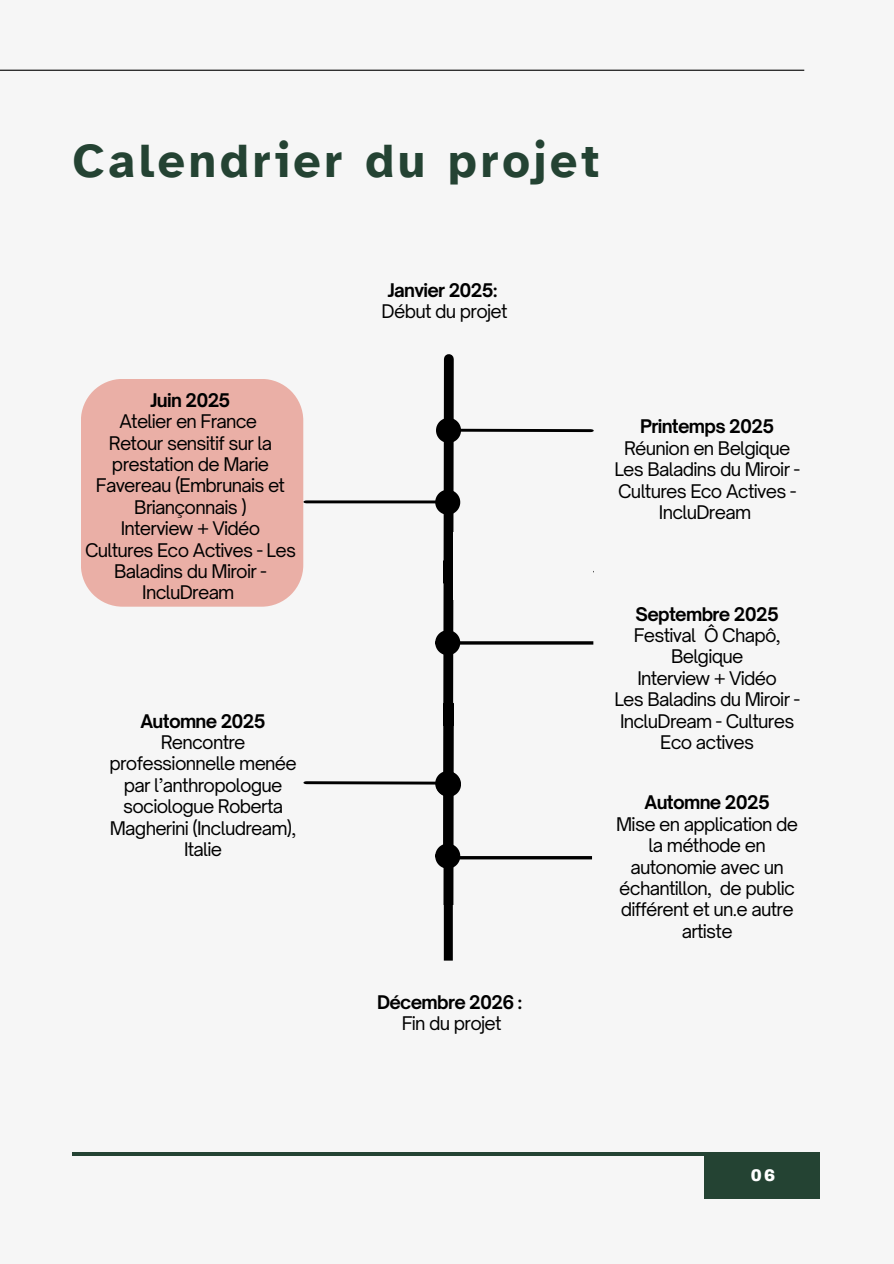
<style>
.page{position:relative;width:894px;height:1264px;background:#fff}
.page>*{position:absolute;margin:0;border:0;box-sizing:border-box;transform-origin:0 0}
.t1{font:700 48px "Atkinson Hyperlegible";letter-spacing:.08em;color:#244333}
.t2{font:18px/21.3px "Open Sauce One";letter-spacing:-.04em;color:#000;text-align:center}
.t3{font:700 18px "Open Sauce One";letter-spacing:-.04em;color:#000}
.t4{font:900 16.5px "Archivo";color:#fff}
</style>
<div class="page">
<div style="left:0;top:0;width:893px;height:1263px;background:#f6f6f6"></div>
<hr style="left:0;top:70px;width:804px;height:1px;background:#000">
<svg style="left:461px;top:428px;width:129px;height:5px"></svg>
<svg style="left:306px;top:500px;width:129px;height:4px"></svg>
<svg style="left:306px;top:781px;width:129px;height:4px"></svg>
<hr style="left:449px;top:641px;width:144px;height:3px;background:#000">
<svg style="left:435px;top:354px;width:26px;height:551px"></svg>
<hr style="left:448px;top:856px;width:144px;height:3px;background:#000">
<div style="left:81px;top:379px;width:222px;height:227px;background:#eaafa6"></div>
<div style="left:443px;top:861px;width:9px;height:99px;background:#000"></div>
<div style="left:704px;top:1152px;width:115px;height:46px;background:#244333"></div>
<hr style="left:72px;top:1152px;width:747px;height:3px;background:#244333">
<h1 class="t1" style="left:72px;top:132px;width:528px">Calendrier du projet</h1>
<p class="t3" style="left:150px;top:388px;width:81px">Juin 2025</p>
<p class="t2" style="left:85px;top:410px;width:212px">Atelier en France<br>Retour sensitif sur la prestation de Marie<br>Favereau (Embrunais et<br>Briançonnais )<br>Interview + Vidéo<br>Cultures Eco Actives - Les<br>Baladins du Miroir -<br>IncluDream</p>
<p class="t3" style="left:140px;top:709px;width:127px">Automne 2025</p>
<p class="t2" style="left:109px;top:731px;width:189px">Rencontre professionnelle menée par l’anthropologue sociologue Roberta<br>Magherini (Includream),<br>Italie</p>
<p class="t3" style="left:388px;top:278px;width:111px">Janvier 2025:</p>
<p class="t2" style="left:381px;top:300px;width:127px">Début du projet</p>
<p class="t3" style="left:377px;top:990px;width:146px">Décembre 2026 :</p>
<p class="t2" style="left:401px;top:1012px;width:101px">Fin du projet</p>
<p class="t3" style="left:640px;top:415px;width:135px">Printemps 2025</p>
<p class="t2" style="left:614px;top:437px;width:187px">Réunion en Belgique<br>Les Baladins du Miroir -<br>Cultures Eco Actives -<br>IncluDream</p>
<p class="t3" style="left:635px;top:602px;width:145px">Septembre 2025</p>
<p class="t2" style="left:614px;top:624px;width:187px">Festival Ô Chapô,<br>Belgique<br>Interview + Vidéo<br>Les Baladins du Miroir -<br>IncluDream - Cultures<br>Eco actives</p>
<p class="t3" style="left:644px;top:790px;width:127px">Automne 2025</p>
<p class="t2" style="left:616px;top:813px;width:183px">Mise en application de la méthode en autonomie avec un échantillon, de public différent et un.e autre artiste</p>
<p class="t4" style="left:750px;top:1165px;width:26px">06</p>
</div>
